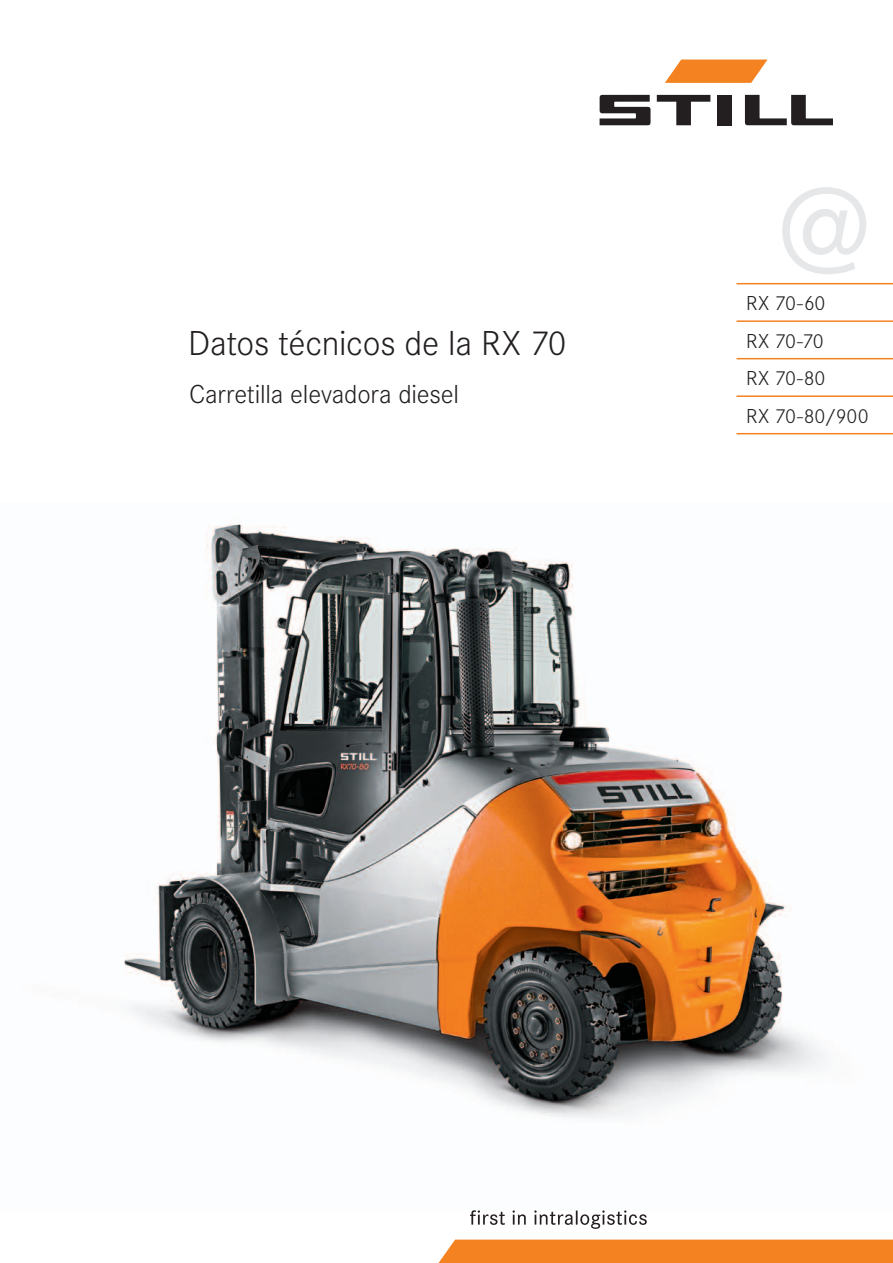
<style>
.page{position:relative;width:893px;height:1263px;background:#fff}
.page>*{position:absolute;margin:0;border:0;box-sizing:border-box;transform-origin:0 0}
.t1{font:500 126px "Corporate S";color:#e6e7e9}
.t2{font:300 36px "Corporate S";letter-spacing:-.01em;color:#231f20}
.t3{font:300 27px "Corporate S";letter-spacing:-.005em;color:#231f20}
.t4{font:300 21px/37.5px "Corporate S";letter-spacing:-.005em;color:#231f20}
</style>
<div class="page">
<img style="left:124px;top:524px;width:702px;height:595px">
<svg style="left:470px;top:1210px;width:177px;height:19px"></svg>
<svg style="left:657px;top:95px;width:53px;height:30px"></svg>
<div style="left:717px;top:95px;width:14px;height:30px;background:#231f20"></div>
<svg style="left:600px;top:95px;width:50px;height:30px"></svg>
<svg style="left:745px;top:95px;width:88px;height:30px"></svg>
<svg style="left:665px;top:60px;width:102px;height:23px;background:#f69543"></svg>
<div style="left:439px;top:1239px;width:454px;height:24px;background:#f58220"></div>
<hr style="left:737px;top:283px;width:156px;height:1px;background:#f58220">
<hr style="left:737px;top:320px;width:156px;height:2px;background:#f58220">
<hr style="left:737px;top:358px;width:156px;height:1px;background:#f58220">
<hr style="left:737px;top:395px;width:156px;height:2px;background:#f58220">
<hr style="left:737px;top:433px;width:156px;height:1px;background:#f58220">
<h2 class="t2" style="left:188px;top:322px;width:380px">Datos técnicos de la RX 70</h2>
<p class="t3" style="left:189px;top:378px;width:272px">Carretilla elevadora diesel</p>
<h1 class="t1" style="left:778px;top:159px;width:94px">@</h1>
<p class="t4" style="left:746px;top:285px;width:124px">RX 70-60<br>RX 70-70<br>RX 70-80<br>RX 70-80/900</p>
</div>
